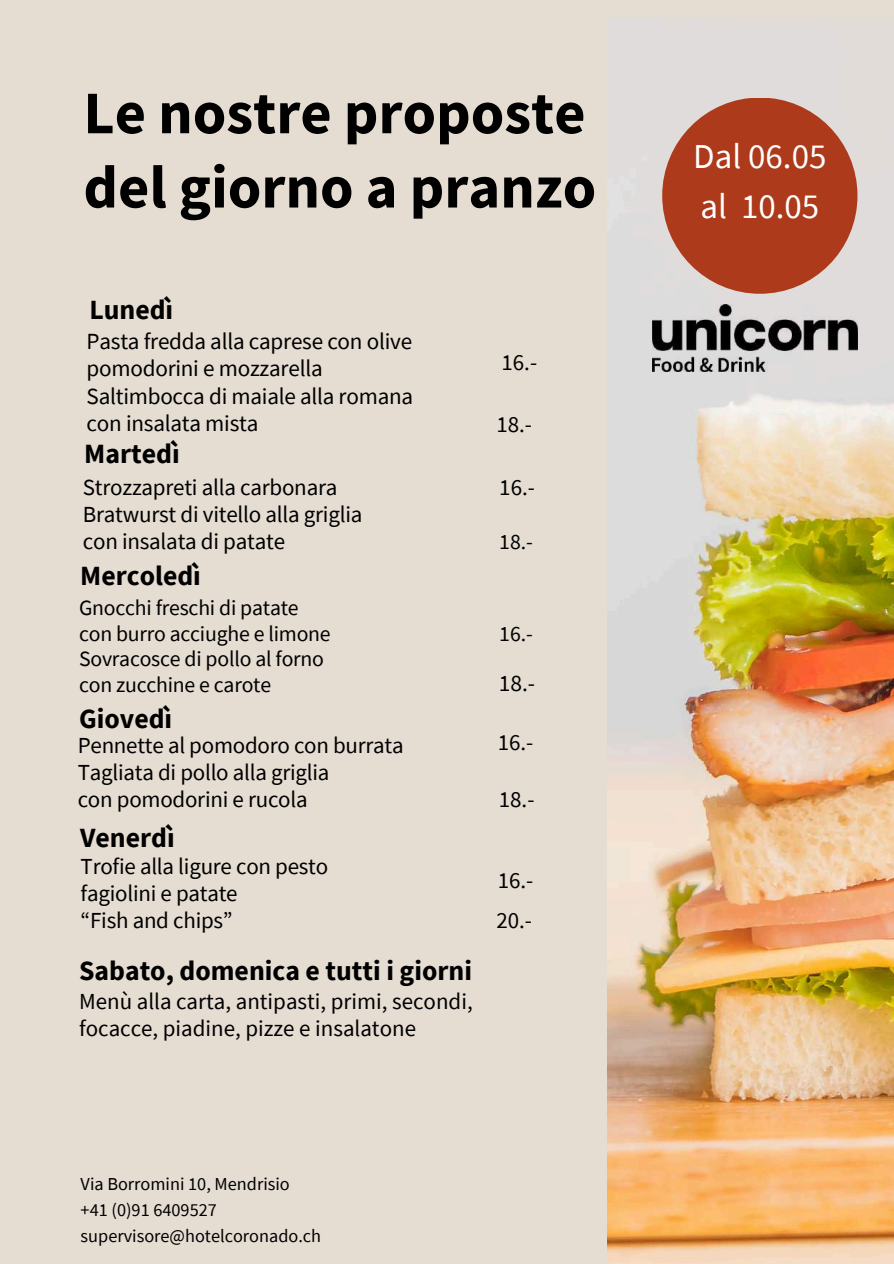
<style>
.page{position:relative;width:894px;height:1264px;background:#fff}
.page>*{position:absolute;margin:0;border:0;box-sizing:border-box;transform-origin:0 0}
.t1{font:700 60.45px/74.2px "Source Sans Pro";color:#000}
.t2{font:34.95px/50.7px "Source Sans Pro";color:#fff}
.t3{font:700 27.9px "Source Sans Pro";color:#000}
.t4{font:700 27.75px "Source Sans Pro";color:#000}
.t5{font:23.4px "Source Sans Pro";color:#000}
.t6{font:23.1px/27.5px "Source Sans Pro";letter-spacing:-.01em;color:#000}
.t7{font:22.95px/27px "Source Sans Pro";letter-spacing:-.01em;color:#000}
.t8{font:21.75px/25.8px "Source Sans Pro";letter-spacing:-.01em;color:#000}
.t9{font:18.3px/25.8px "Source Sans Pro";color:#000}
</style>
<div class="page">
<div style="left:0;top:0;width:893px;height:1263px;background:#e5dcd2"></div>
<img style="left:607px;top:103px;width:286px;height:1160px">
<div style="left:662px;top:97px;width:195px;height:196px;background:#ad3a1a;border-radius:50%"></div>
<img style="left:652px;top:304px;width:205px;height:67px">
<h1 class="t1" style="left:83px;top:75px;width:514px">Le nostre proposte del giorno a pranzo</h1>
<p class="t4" style="left:89px;top:292px;width:85px">Lunedì</p>
<p class="t6" style="left:87px;top:327px;width:328px">Pasta fredda alla caprese con olive pomodorini e mozzarella<br>Saltimbocca di maiale alla romana con insalata mista</p>
<p class="t7" style="left:501px;top:348px;width:37px">16.-</p>
<p class="t7" style="left:496px;top:410px;width:37px">18.-</p>
<p class="t3" style="left:84px;top:436px;width:97px">Martedì</p>
<p class="t7" style="left:83px;top:473px;width:281px">Strozzapreti alla carbonara<br>Bratwurst di vitello alla griglia con insalata di patate</p>
<p class="t7" style="left:499px;top:473px;width:37px">16.-</p>
<p class="t4" style="left:80px;top:558px;width:122px">Mercoledì</p>
<p class="t8" style="left:499px;top:529px;width:35px">18.-</p>
<p class="t8" style="left:79px;top:594px;width:253px">Gnocchi freschi di patate con burro acciughe e limone<br>Sovracosce di pollo al forno con zucchine e carote</p>
<p class="t8" style="left:499px;top:620px;width:35px">16.-</p>
<p class="t5" style="left:498px;top:668px;width:38px">18.-</p>
<p class="t4" style="left:79px;top:701px;width:95px">Giovedì</p>
<p class="t7" style="left:78px;top:731px;width:327px">Pennette al pomodoro con burrata<br>Tagliata di pollo alla griglia<br>con pomodorini e rucola</p>
<p class="t7" style="left:497px;top:728px;width:37px">16.-</p>
<p class="t4" style="left:80px;top:819px;width:96px">Venerdì</p>
<p class="t7" style="left:81px;top:852px;width:249px">Trofie alla ligure con pesto fagiolini e patate<br>“Fish and chips”</p>
<p class="t4" style="left:79px;top:952px;width:394px">Sabato, domenica e tutti i giorni</p>
<p class="t7" style="left:79px;top:987px;width:395px">Menù alla carta, antipasti, primi, secondi, focacce, piadine, pizze e insalatone</p>
<p class="t7" style="left:498px;top:785px;width:37px">18.-</p>
<p class="t7" style="left:496px;top:860px;width:38px;line-height:39.9px">16.-<br>20.-</p>
<p class="t9" style="left:81px;top:1170px;width:242px">Via Borromini 10, Mendrisio +41 (0)91 6409527 supervisore@hotelcoronado.ch</p>
<h2 class="t2" style="left:693px;top:130px;width:135px">Dal 06.05 al 10.05</h2>
</div>
